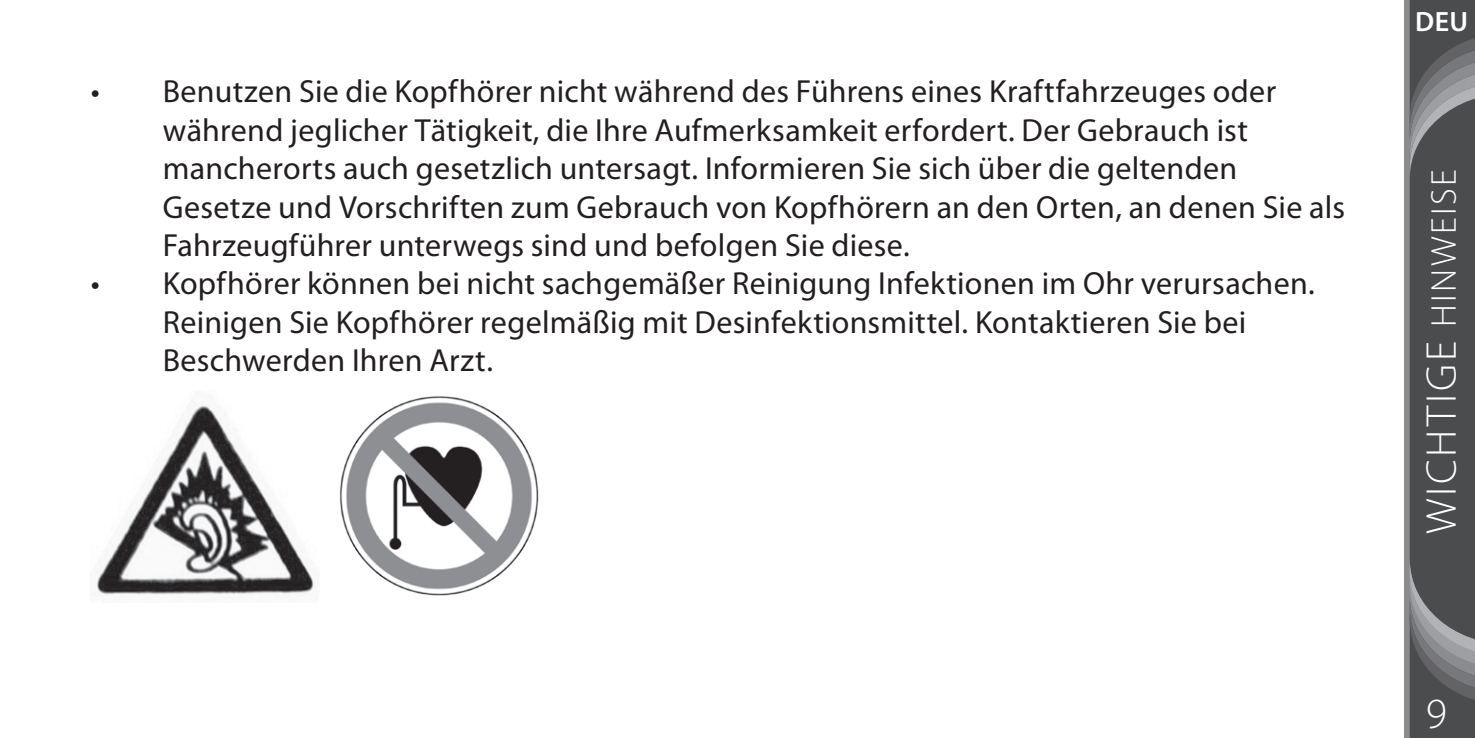
<style>
.page{position:relative;width:1475px;height:738px;background:#fff}
.page>*{position:absolute;margin:0;border:0;box-sizing:border-box;transform-origin:0 0}
.t1{font:300 43.2px "Myriad Pro";letter-spacing:.065em;color:#fff}
.t2{font:32px/38.4px "Myriad Pro";letter-spacing:.01em;color:#231f20}
.t3{font:600 28px "Myriad Pro";color:#fff}
.s1{font-size:36px}
</style>
<div class="page">
<div style="left:1403px;top:0;width:71px;height:737px;background:#8a8c8f"></div>
<svg style="left:1409px;top:0;width:65px;height:737px;background:#555658"></svg>
<img style="left:97px;top:399px;width:220px;height:200px">
<img style="left:339px;top:396px;width:200px;height:200px">
<p class="t2" style="left:163px;top:72px;width:1183px;text-indent:-72px">• Benutzen Sie die Kopfhörer nicht während des Führens eines Kraftfahrzeuges oder während jeglicher Tätigkeit, die Ihre Aufmerksamkeit erfordert. Der Gebrauch ist mancherorts auch gesetzlich untersagt. Informieren Sie sich über die geltenden Gesetze und Vorschriften zum Gebrauch von Kopfhörern an den Orten, an denen Sie als Fahrzeugführer unterwegs sind und befolgen Sie diese.</p>
<p class="t2" style="left:163px;top:264px;width:1153px;text-indent:-72px">• Kopfhörer können bei nicht sachgemäßer Reinigung Infektionen im Ohr verursachen.<br>Reinigen Sie Kopfhörer regelmäßig mit Desinfektionsmittel. Kontaktieren Sie bei<br>Beschwerden Ihren Arzt.</p>
<p class="t3" style="left:1414px;top:3px;width:54px">DEU</p>
<h1 class="t1" style="left:1417px;top:534px;width:366px;rotate:-90deg">WICHTIGE <span class="s1">HINWEISE</span></h1>
<h1 class="t1" style="left:1425px;top:689px;width:23px">9</h1>
</div>
